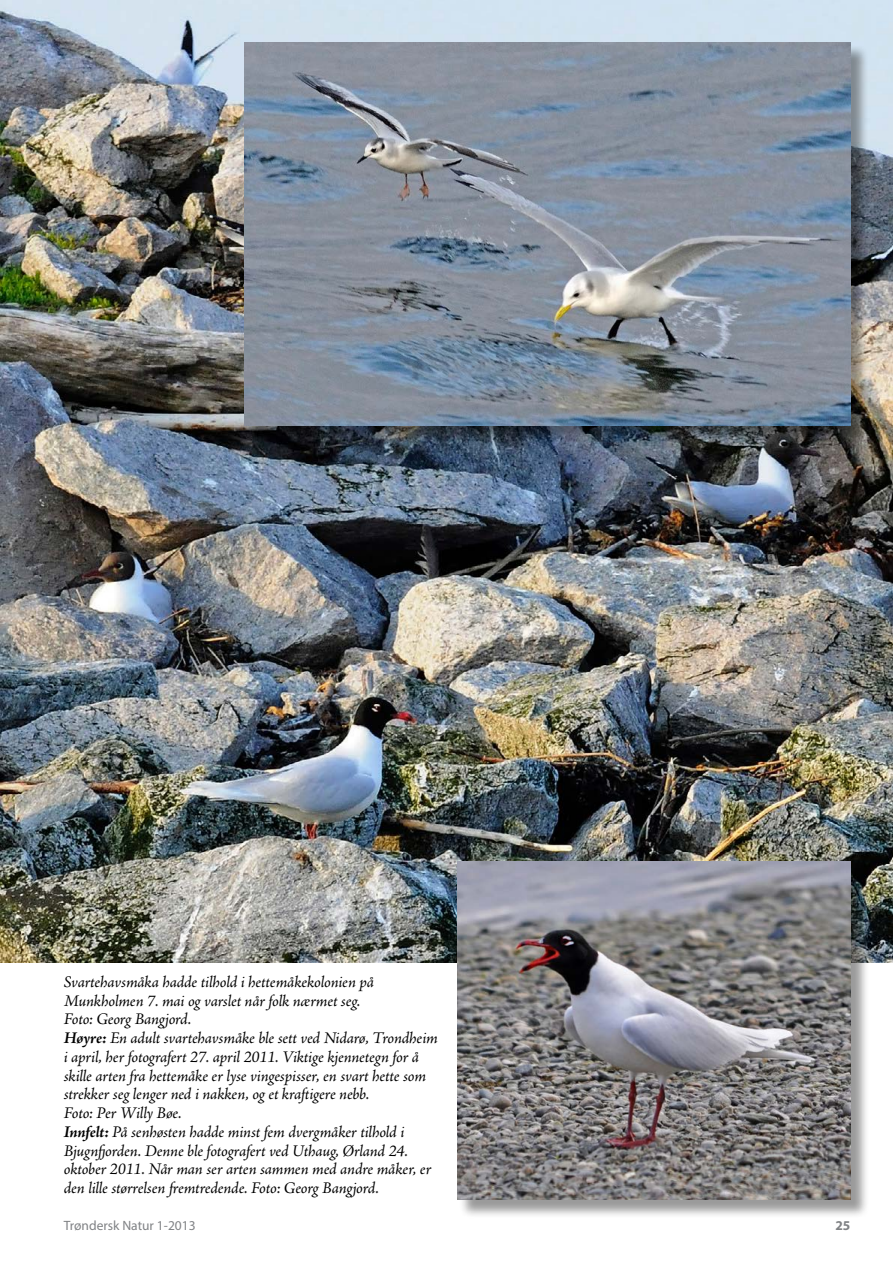
<style>
.page{position:relative;width:893px;height:1263px;background:#fff}
.page>*{position:absolute;margin:0;border:0;box-sizing:border-box;transform-origin:0 0}
.t1{font:italic 16.5px/18.8px "Adobe Jenson Pro";letter-spacing:-.015em;color:#000}
.t2{font:13.5px "Myriad Pro";color:#808285}
.t3{font:700 13.5px "Myriad Pro";color:#808285}
.s1{font-weight:700}
</style>
<div class="page">
<img style="left:0;top:0;width:893px;height:963px">
<div style="left:246px;top:44px;width:623px;height:400px;background:#000;opacity:.4"></div>
<img style="left:244px;top:43px;width:606px;height:382px">
<div style="left:459px;top:863px;width:410px;height:355px;background:#000;opacity:.4"></div>
<img style="left:457px;top:861px;width:393px;height:338px">
<p class="t1" style="left:64px;top:973px;width:376px">Svartehavsmåka hadde tilhold i hettemåkekolonien på Munkholmen 7. mai og varslet når folk nærmet seg.<br>Foto: Georg Bangjord.<br><span class="s1">Høyre:</span> En adult svartehavsmåke ble sett ved Nidarø, Trondheim i april, her fotografert 27. april 2011. Viktige kjennetegn for å skille arten fra hettemåke er lyse vingespisser, en svart hette som strekker seg lenger ned i nakken, og et kraftigere nebb.<br>Foto: Per Willy Bøe.<br><span class="s1">Innfelt:</span> På senhøsten hadde minst fem dvergmåker tilhold i Bjugnfjorden. Denne ble fotografert ved Uthaug, Ørland 24. oktober 2011. Når man ser arten sammen med andre måker, er den lille størrelsen fremtredende. Foto: Georg Bangjord.</p>
<p class="t2" style="left:64px;top:1217px;width:133px">Trøndersk Natur 1-2013</p>
<p class="t3" style="left:835px;top:1216px;width:16px">25</p>
</div>
